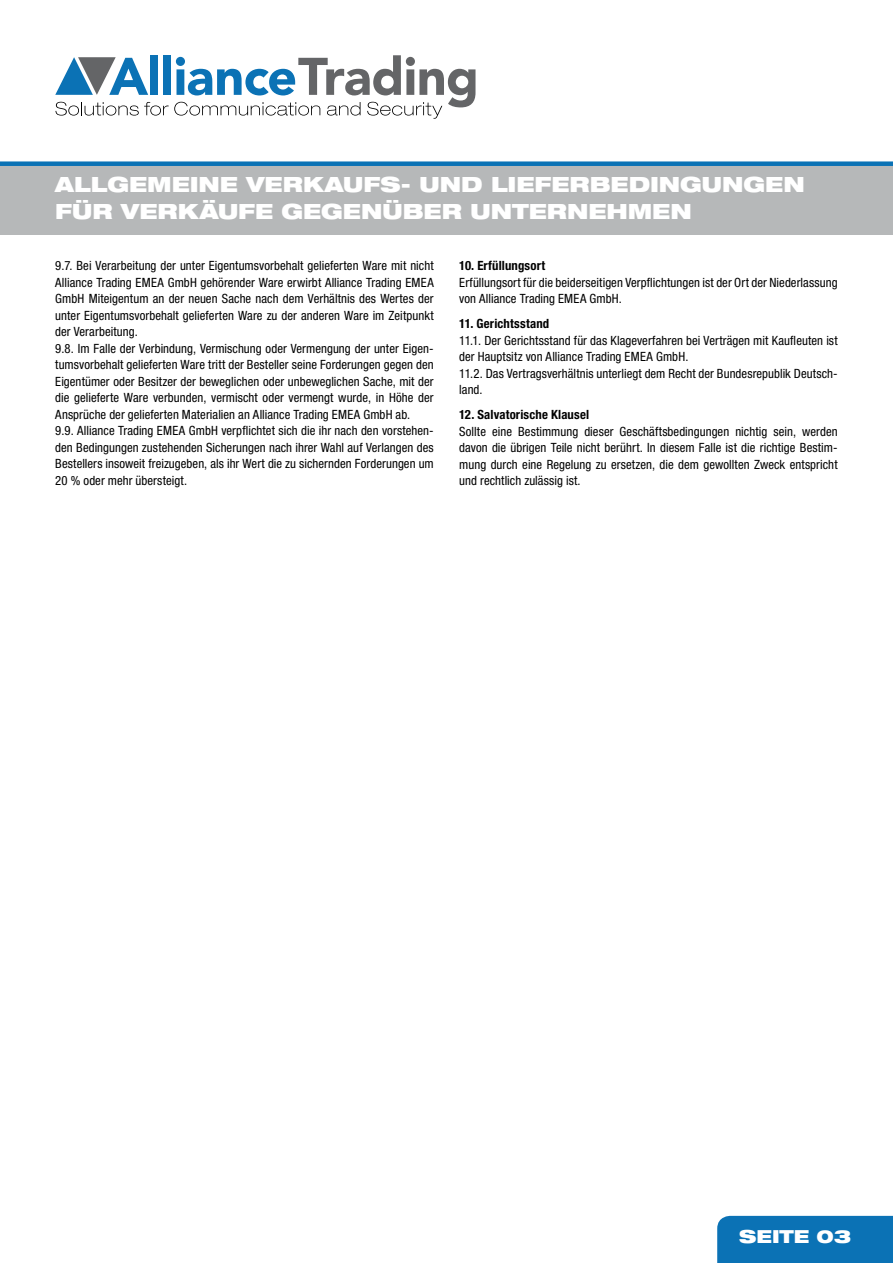
<style>
.page{position:relative;width:893px;height:1263px;background:#fff}
.page>*{position:absolute;margin:0;border:0;box-sizing:border-box;transform-origin:0 0}
.t1{font:900 expanded 21px/27px "Helvetica Neue LT Std";color:#fff}
.t2{font:900 expanded 18px "Helvetica Neue LT Std";color:#fff}
.t3{font:condensed 12.75px/16.5px "Helvetica Neue LT Std";letter-spacing:.005em;color:#000}
.t4{font:700 condensed 12.75px "Helvetica Neue LT Std";letter-spacing:.01em;color:#000}
</style>
<div class="page">
<svg style="left:55px;top:55px;width:420px;height:64px"></svg>
<div style="left:717px;top:1216px;width:176px;height:47px;background:#0b72b5"></div>
<div style="left:0;top:162px;width:893px;height:73px;background:#b6b8b9"></div>
<div style="left:0;top:161px;width:893px;height:5px;background:#0b72b5"></div>
<h1 class="t1" style="left:55px;top:170px;width:751px">ALLGEMEINE VERKAUFS- UND LIEFERBEDINGUNGEN<br>FÜR VERKÄUFE GEGENÜBER UNTERNEHMEN</h1>
<p class="t3" style="left:55px;top:257px;width:380px">9.7. Bei Verarbeitung der unter Eigentumsvorbehalt gelieferten Ware mit nicht Alliance Trading EMEA GmbH gehörender Ware erwirbt Alliance Trading EMEA GmbH Miteigentum an der neuen Sache nach dem Verhältnis des Wertes der unter Eigentumsvorbehalt gelieferten Ware zu der anderen Ware im Zeitpunkt der Verarbeitung.<br>9.8. Im Falle der Verbindung, Vermischung oder Vermengung der unter Eigen&shy;tumsvorbehalt gelieferten Ware tritt der Besteller seine Forderungen gegen den Eigentümer oder Besitzer der beweglichen oder unbeweglichen Sache, mit der die gelieferte Ware verbunden, vermischt oder vermengt wurde, in Höhe der Ansprüche der gelieferten Materialien an Alliance Trading EMEA GmbH ab.<br>9.9. Alliance Trading EMEA GmbH verpflichtet sich die ihr nach den vorstehen&shy;den Bedingungen zustehenden Sicherungen nach ihrer Wahl auf Verlangen des Bestellers insoweit freizugeben, als ihr Wert die zu sichernden Forderungen um 20 % oder mehr übersteigt.</p>
<p class="t4" style="left:459px;top:258px;width:87px">10. Erfüllungsort</p>
<p class="t3" style="left:459px;top:274px;width:380px">Erfüllungsort für die beiderseitigen Verpflichtungen ist der Ort der Niederlassung von Alliance Trading EMEA GmbH.</p>
<p class="t4" style="left:459px;top:316px;width:92px">11. Gerichtsstand</p>
<p class="t3" style="left:459px;top:332px;width:380px">11.1. Der Gerichtsstand für das Klageverfahren bei Verträgen mit Kaufleuten ist der Hauptsitz von Alliance Trading EMEA GmbH.<br>11.2. Das Vertragsverhältnis unterliegt dem Recht der Bundesrepublik Deutsch&shy;land.</p>
<p class="t4" style="left:459px;top:407px;width:131px">12. Salvatorische Klausel</p>
<p class="t3" style="left:459px;top:423px;width:380px;text-align:justify">Sollte eine Bestimmung dieser Geschäftsbedingungen nichtig sein, werden davon die übrigen Teile nicht berührt. In diesem Falle ist die richtige Bestim&shy;mung durch eine Regelung zu ersetzen, die dem gewollten Zweck entspricht und rechtlich zulässig ist.</p>
<h2 class="t2" style="left:739px;top:1225px;width:113px">SEITE 03</h2>
</div>
